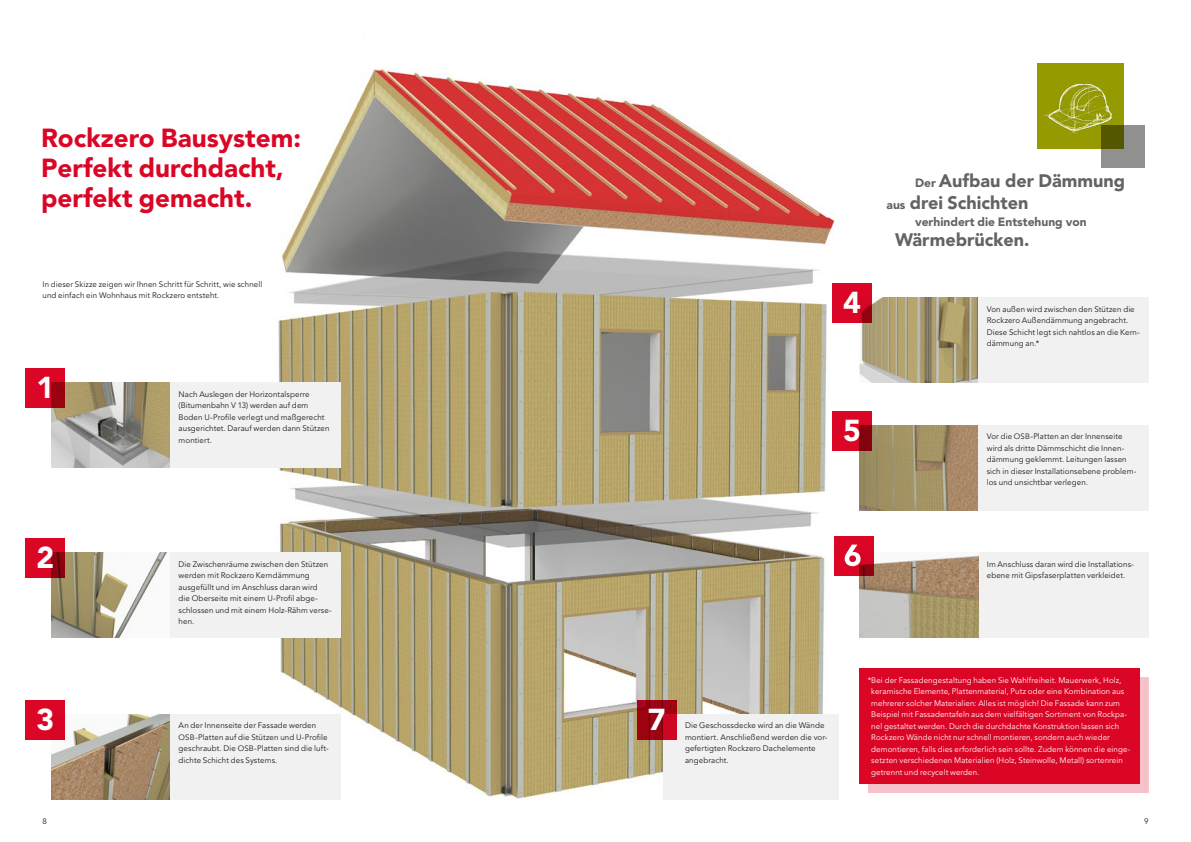
<style>
.page{position:relative;width:1191px;height:842px;background:#fff}
.page>*{position:absolute;margin:0;border:0;box-sizing:border-box;transform-origin:0 0}
.t1{font:900 30px "Avenir LT Pro";color:#fff}
.t2{font:900 26px/30px "Avenir LT Pro";color:#db0626}
.t3{font:900 18px/22px "Avenir LT Pro";color:#646363}
.t4{font:900 12px "Avenir LT Pro";color:#646363}
.t5{font:8px/11.5px "Avenir LT Pro";letter-spacing:.01em;color:#1d1d1b}
.t6{font:8px/11.5px "Avenir LT Pro";letter-spacing:.01em;color:#fff}
.s1{font-size:7.8px}
.s2{font-size:12px}
</style>
<div class="page">
<img style="left:201px;top:68px;width:687px;height:732px">
<div style="left:1037px;top:64px;width:86px;height:85px;background:#959a00"></div>
<div style="left:1101px;top:126px;width:43px;height:42px;background:#90908f"></div>
<img style="left:1041px;top:83px;width:82px;height:61px">
<div style="left:867px;top:677px;width:281px;height:115px;background:#f6c1c9"></div>
<div style="left:859px;top:669px;width:281px;height:115px;background:#db0626"></div>
<img style="left:51px;top:383px;width:119px;height:85px">
<div style="left:170px;top:383px;width:170px;height:85px;background:#f1f1f1"></div>
<svg style="left:26px;top:369px;width:39px;height:39px;background:#ca0520"></svg>
<img style="left:859px;top:426px;width:119px;height:84px">
<div style="left:978px;top:425px;width:170px;height:85px;background:#f1f1f1"></div>
<svg style="left:832px;top:411px;width:40px;height:40px;background:#c80520"></svg>
<div style="left:663px;top:714px;width:176px;height:85px;background:#f1f1f1"></div>
<svg style="left:637px;top:700px;width:39px;height:40px;background:#a50315"></svg>
<img style="left:51px;top:553px;width:116px;height:85px">
<div style="left:170px;top:553px;width:170px;height:85px;background:#f1f1f1"></div>
<svg style="left:26px;top:539px;width:39px;height:39px;background:#c60520"></svg>
<img style="left:51px;top:714px;width:119px;height:85px">
<div style="left:170px;top:714px;width:170px;height:85px;background:#f1f1f1"></div>
<div style="left:26px;top:700px;width:39px;height:40px;background:#db0626"></div>
<img style="left:859px;top:298px;width:119px;height:85px">
<div style="left:978px;top:298px;width:170px;height:85px;background:#f1f1f1"></div>
<div style="left:832px;top:283px;width:40px;height:40px;background:#db0626"></div>
<div style="left:978px;top:553px;width:170px;height:85px;background:#f1f1f1"></div>
<img style="left:859px;top:553px;width:119px;height:85px">
<div style="left:834px;top:536px;width:39px;height:39px;background:#db0626"></div>
<svg style="left:844px;top:545px;width:16px;height:21px"></svg>
<h2 class="t2" style="left:41px;top:123px;width:261px">Rockzero Bausystem:<br>Perfekt durchdacht, perfekt gemacht.</h2>
<p class="t5" style="left:43px;top:278px;width:221px">In dieser Skizze zeigen wir Ihnen Schritt für Schritt, wie schnell und einfach ein Wohnhaus mit Rockzero entsteht.</p>
<h1 class="t1" style="left:36px;top:370px;width:19px">1</h1>
<h1 class="t1" style="left:36px;top:540px;width:19px">2</h1>
<h1 class="t1" style="left:36px;top:701px;width:19px">3</h1>
<p class="t5" style="left:179px;top:388px;width:152px">Nach Auslegen der Horizontalsperre (Bitumenbahn V 13) werden auf dem<br>Boden U-Profile verlegt und maßgerecht ausgerichtet. Darauf werden dann Stützen montiert.</p>
<p class="t5" style="left:179px;top:558px;width:155px">Die Zwischenräume zwischen den Stützen werden mit Rockzero Kerndämmung ausgefüllt und im Anschluss daran wird<br>die Oberseite mit einem U-Profil abge&shy;schlossen und mit einem Holz-Rähm verse&shy;hen.</p>
<p class="t5" style="left:179px;top:720px;width:152px">An der Innenseite der Fassade werden <span class="s1">OSB</span>-Platten auf die Stützen und U-Profile geschraubt. Die <span class="s1">OSB</span>-Platten sind die luft&shy;dichte Schicht des Systems.</p>
<h1 class="t1" style="left:843px;top:285px;width:19px">4</h1>
<h3 class="t3" style="left:886px;top:169px;width:240px;text-indent:28px"><span class="s2">Der</span> Aufbau der Dämmung <span class="s2">aus</span> drei Schichten</h3>
<h3 class="t4" style="left:915px;top:214px;width:173px">verhindert die Entstehung von</h3>
<h3 class="t3" style="left:895px;top:228px;width:136px">Wärmebrücken.</h3>
<p class="t5" style="left:986px;top:303px;width:155px">Von außen wird zwischen den Stützen die Rockzero Außendämmung angebracht.<br>Diese Schicht legt sich nahtlos an die Kern&shy;dämmung an.*</p>
<h1 class="t1" style="left:843px;top:412px;width:19px">5</h1>
<p class="t5" style="left:986px;top:431px;width:151px">Vor die <span class="s1">OSB</span>-Platten an der Innenseite wird als dritte Dämmschicht die Innen&shy;dämmung geklemmt. Leitungen lassen sich in dieser Installationsebene problem&shy;los und unsichtbar verlegen.</p>
<p class="t5" style="left:986px;top:558px;width:148px">Im Anschluss daran wird die Installations&shy;ebene mit Gipsfaserplatten verkleidet.</p>
<h1 class="t1" style="left:648px;top:701px;width:19px">7</h1>
<p class="t5" style="left:685px;top:720px;width:144px">Die Geschossdecke wird an die Wände montiert. Anschließend werden die vor&shy;gefertigten Rockzero Dachelemente angebracht.</p>
<p class="t6" style="left:871px;top:674px;width:261px;text-indent:-4px">*Bei der Fassadengestaltung haben Sie Wahlfreiheit. Mauerwerk, Holz, keramische Elemente, Plattenmaterial, Putz oder eine Kombination aus mehrerer solcher Materialien: Alles ist möglich! Die Fassade kann zum Beispiel mit Fassadentafeln aus dem vielfältigen Sortiment von Rockpa&shy;nel gestaltet werden. Durch die durchdachte Konstruktion lassen sich Rockzero Wände nicht nur schnell montieren, sondern auch wieder demontieren, falls dies erforderlich sein sollte. Zudem können die einge&shy;setzten verschiedenen Materialien (Holz, Steinwolle, Metall) sortenrein getrennt und recycelt werden.</p>
<p class="t5" style="left:43px;top:815px;width:6px">8</p>
<p class="t5" style="left:1144px;top:815px;width:6px">9</p>
</div>
